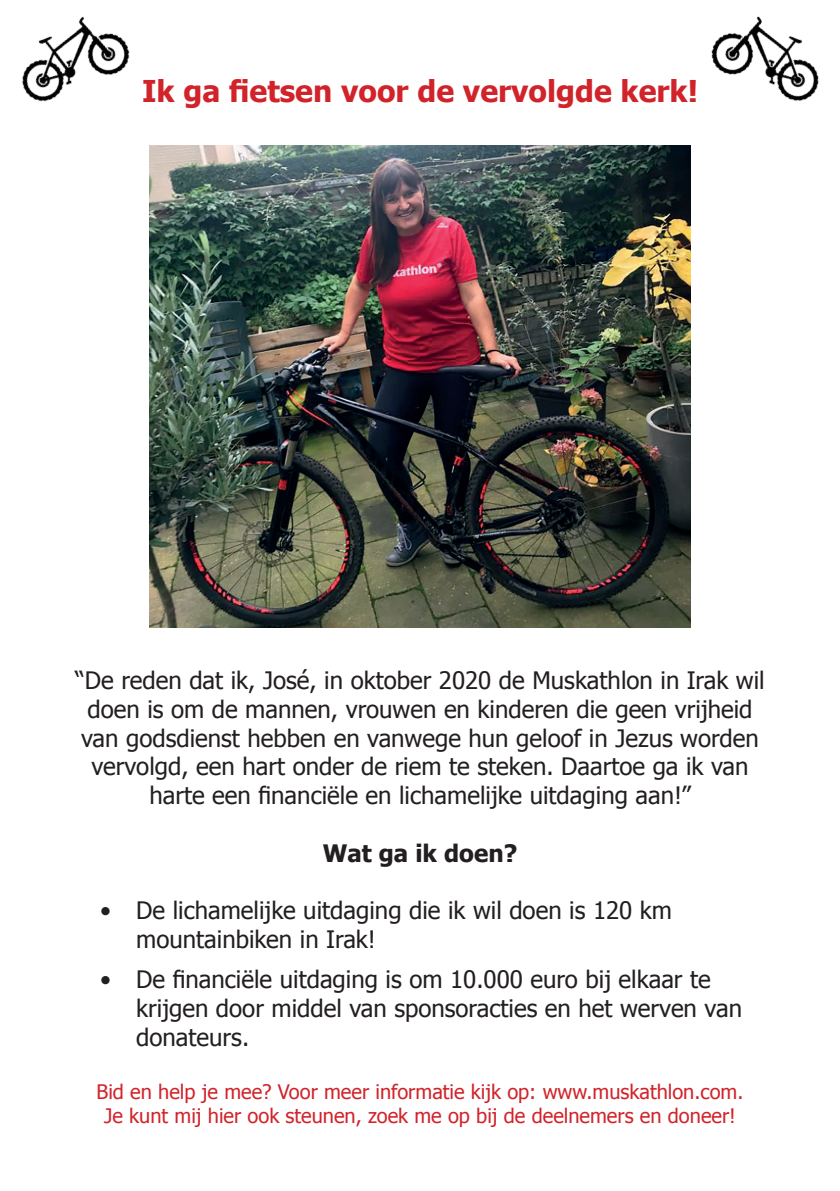
<style>
.page{position:relative;width:840px;height:1191px;background:#fff}
.page>*{position:absolute;margin:0;border:0;box-sizing:border-box;transform-origin:0 0}
.t1{font:700 30px "Tahoma";color:#d1232a}
.t2{font:24px/28.8px "Tahoma";color:#231f20}
.t3{font:700 24px "Tahoma";color:#231f20}
.t4{font:20px/24px "Tahoma";color:#d1232a;text-align:center}
</style>
<div class="page">
<img style="left:149px;top:145px;width:541px;height:482px">
<img style="left:22px;top:17px;width:108px;height:85px">
<img style="left:711px;top:16px;width:108px;height:85px">
<p class="t1" style="left:142px;top:70px;width:557px">Ik ga fietsen voor de vervolgde kerk!</p>
<p class="t2" style="left:75px;top:665px;width:690px;text-align:center">“De reden dat ik, José, in oktober 2020 de Muskathlon in Irak wil doen is om de mannen, vrouwen en kinderen die geen vrijheid van godsdienst hebben en vanwege hun geloof in Jezus worden vervolgd, een hart onder de riem te steken. Daartoe ga ik van harte een financiële en lichamelijke uitdaging aan!”</p>
<p class="t3" style="left:322px;top:836px;width:196px">Wat ga ik doen?</p>
<p class="t2" style="left:136px;top:895px;width:537px;text-indent:-36px">• De lichamelijke uitdaging die ik wil doen is 120 km mountainbiken in Irak!</p>
<p class="t2" style="left:136px;top:964px;width:607px;text-indent:-36px">• De financiële uitdaging is om 10.000 euro bij elkaar te krijgen door middel van sponsoracties en het werven van donateurs.</p>
<p class="t4" style="left:96px;top:1078px;width:648px">Bid en help je mee? Voor meer informatie kijk op: www.muskathlon.com.<br>Je kunt mij hier ook steunen, zoek me op bij de deelnemers en doneer!</p>
</div>
